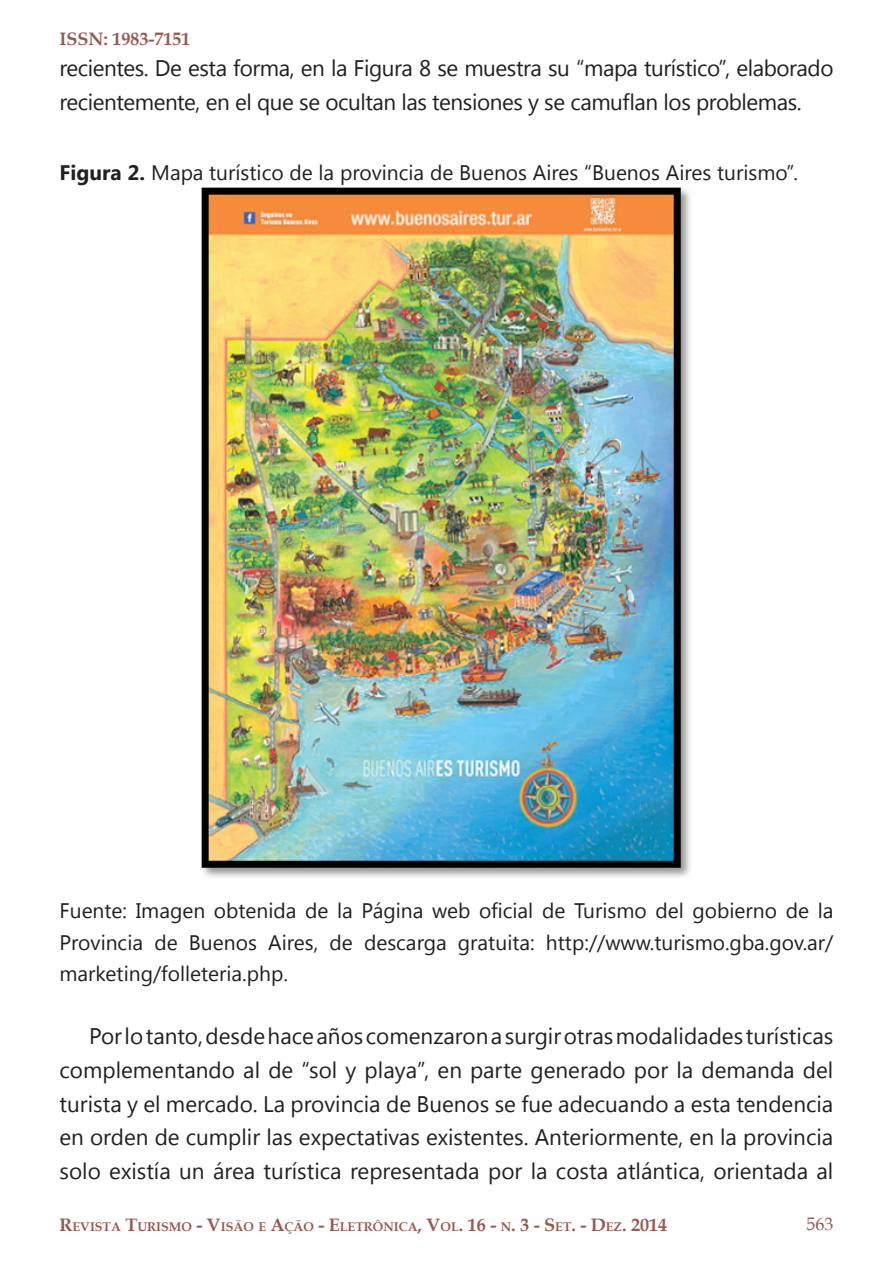
<style>
.page{position:relative;width:893px;height:1263px;background:#fff}
.page>*{position:absolute;margin:0;border:0;box-sizing:border-box;transform-origin:0 0}
.Texto{font:22.5px/33.8px "Segoe UI";letter-spacing:-.02em;color:#231f20}
.Legenda{font:21px/31.5px "Segoe UI";color:#231f20;text-align:justify}
.t1{font:700 18px "Book Antiqua";color:#99584f}
.t2{font:18px "Book Antiqua";color:#99584f}
.t3{font:700 12.6px "Book Antiqua";color:#99584f}
.s1{font-weight:700}
.s2{font-size:18px}
</style>
<div class="page">
<img style="left:201px;top:187px;width:489px;height:690px">
<p class="t1" style="left:60px;top:26px;width:12px">ISSN</p>
<p class="t1" style="left:104px;top:26px;width:88px">: 1983-7151</p>
<p class="Texto" style="left:60px;top:50px;width:775px">recientes. De esta forma, en la Figura 8 se muestra su “mapa turístico”, elaborado recientemente, en el que se ocultan las tensiones y se camuflan los problemas.</p>
<p class="Legenda" style="left:60px;top:156px;width:740px"><span class="s1">Figura 2.</span> Mapa turístico de la provincia de Buenos Aires “Buenos Aires turismo”.</p>
<p class="Legenda" style="left:60px;top:894px;width:775px">Fuente: Imagen obtenida de la Página web oficial de Turismo del gobierno de la Provincia de Buenos Aires, de descarga gratuita: http://www.turismo.gba.gov.ar/ marketing/folleteria.php.</p>
<p class="Texto" style="left:60px;top:1018px;width:775px;text-align:justify;text-indent:30px">Por lo tanto, desde hace años comenzaron a surgir otras modalidades turísticas complementando al de “sol y playa”, en parte generado por la demanda del turista y el mercado. La provincia de Buenos se fue adecuando a esta tendencia en orden de cumplir las expectativas existentes. Anteriormente, en la provincia solo existía un área turística representada por la costa atlántica, orientada al</p>
<p class="t3" style="left:60px;top:1218px;width:609px"><span class="s2">R</span>EVISTA <span class="s2">T</span>URISMO <span class="s2">- V</span>ISÃO E <span class="s2">A</span>ÇÃO <span class="s2">- E</span>LETRÔNICA<span class="s2">, V</span>OL<span class="s2">. 16 -</span> N<span class="s2">. 3 - S</span>ET<span class="s2">. - D</span>EZ<span class="s2">. 2014</span></p>
<p class="t2" style="left:806px;top:1212px;width:28px">563</p>
</div>
